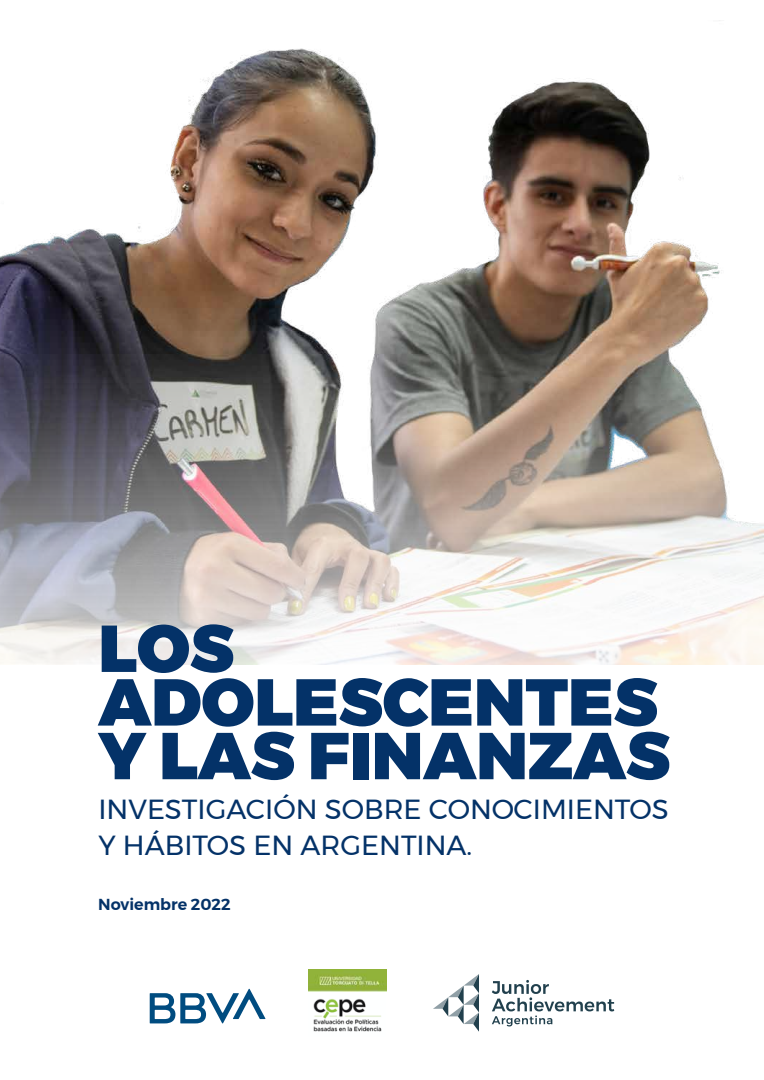
<style>
.page{position:relative;width:764px;height:1080px;background:#fff}
.page>*{position:absolute;margin:0;border:0;box-sizing:border-box;transform-origin:0 0}
.t1{font:900 66.2px/53.7px "Montserrat";color:#043268}
.t2{font:27.5px/36.1px "Montserrat";color:#043268}
.t3{font:600 15.9px "Montserrat";color:#043268}
</style>
<div class="page">
<img style="left:0;top:20px;width:764px;height:645px">
<div style="left:97px;top:40px;width:86px;height:45px;background:#fff"></div>
<svg style="left:0;top:154px;width:140px;height:76px"></svg>
<svg style="left:150px;top:989px;width:115px;height:35px"></svg>
<img style="left:308px;top:991px;width:78px;height:41px">
<img style="left:308px;top:970px;width:78px;height:21px">
<svg style="left:433px;top:974px;width:46px;height:58px"></svg>
<svg style="left:492px;top:980px;width:122px;height:47px"></svg>
<h1 class="t1" style="left:98px;top:622px;width:573px">LOS<br>ADOLESCENTES<br>Y LAS FINANZAS</h1>
<p class="t2" style="left:98px;top:791px;width:572px">INVESTIGACIÓN SOBRE CONOCIMIENTOS<br>Y HÁBITOS EN ARGENTINA.</p>
<p class="t3" style="left:98px;top:892px;width:134px">Noviembre 2022</p>
</div>
